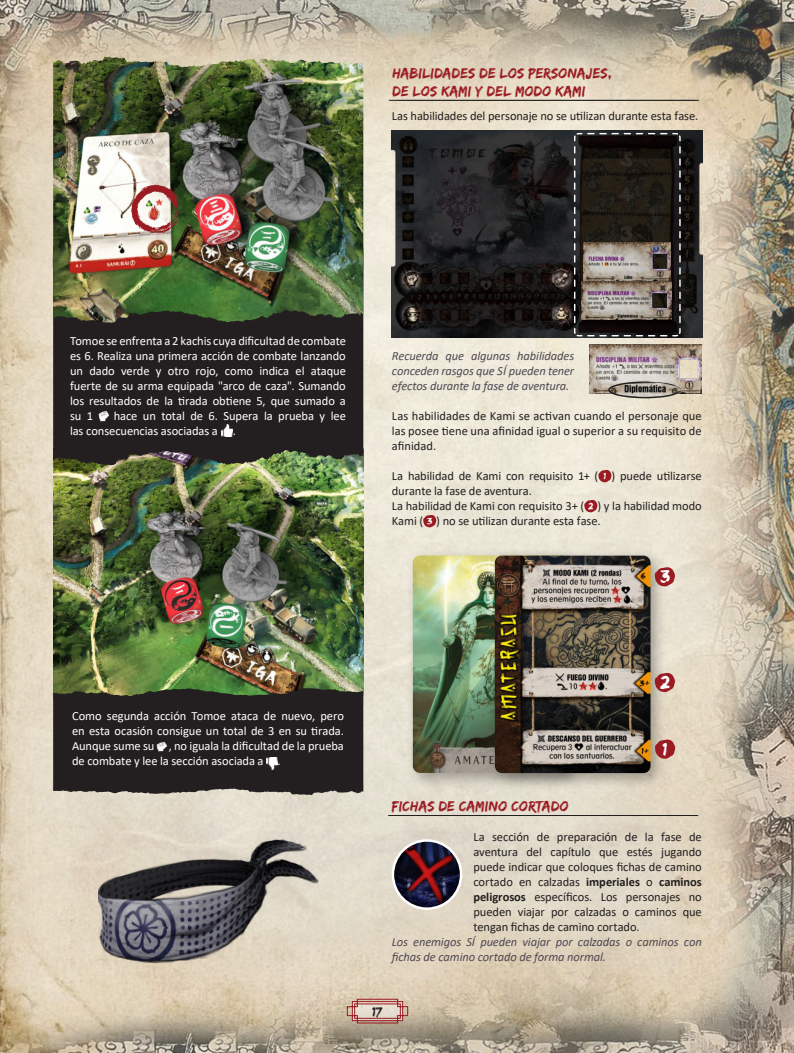
<style>
.page{position:relative;width:794px;height:1053px;background:#fff}
.page>*{position:absolute;margin:0;border:0;box-sizing:border-box;transform-origin:0 0}
.t1{font:19px "Edo SZ";color:#fff}
.t2{font:15px/18px "Edo SZ";letter-spacing:.01em;color:#9b1b23}
.t3{font:13.75px "Edo SZ";color:#231f20}
.t4{font:12.5px/15px "Calibri";letter-spacing:-.005em;color:#231f20;text-align:justify}
.t5{font:12.5px/15px "Calibri";letter-spacing:-.005em;color:#fff;text-align:justify}
.t6{font:italic 12.5px/15px "Calibri";letter-spacing:-.01em;color:#504954;text-align:justify}
.s1{font-family:"Edo SZ";font-size:9.62px;color:#fff}
.s2{font-weight:700}
</style>
<div class="page">
<img style="left:0;top:0;width:794px;height:1052px">
<svg style="left:346px;top:998px;width:63px;height:25px;background:#cba398"></svg>
<img style="left:393px;top:840px;width:68px;height:68px;border-radius:34px">
<div style="left:392px;top:839px;width:70px;height:70px;border:3px solid #fff;border-radius:50%"></div>
<svg style="left:598px;top:470px;width:13px;height:12px"></svg>
<svg style="left:584px;top:500px;width:13px;height:12px"></svg>
<svg style="left:423px;top:515px;width:13px;height:12px"></svg>
<svg style="left:389px;top:100px;width:313px;height:2px"></svg>
<svg style="left:388px;top:815px;width:314px;height:1px"></svg>
<img style="left:53px;top:466px;width:310px;height:221px">
<img style="left:53px;top:239px;width:310px;height:227px">
<svg style="left:99px;top:411px;width:9px;height:10px"></svg>
<svg style="left:221px;top:425px;width:11px;height:11px"></svg>
<div style="left:406px;top:548px;width:179px;height:241px;background:#231f20;opacity:.36"></div>
<img style="left:413px;top:555px;width:75px;height:217px">
<div style="left:488px;top:548px;width:179px;height:242px;background:#231f20;opacity:.36"></div>
<img style="left:495px;top:555px;width:155px;height:218px">
<svg style="left:655px;top:739px;width:20px;height:19px"></svg>
<svg style="left:654px;top:672px;width:21px;height:20px"></svg>
<svg style="left:654px;top:567px;width:21px;height:19px"></svg>
<svg style="left:53px;top:687px;width:310px;height:108px;background:#2c2927"></svg>
<svg style="left:157px;top:741px;width:9px;height:10px"></svg>
<svg style="left:266px;top:757px;width:11px;height:12px"></svg>
<img style="left:98px;top:839px;width:220px;height:123px">
<img style="left:392px;top:131px;width:310px;height:206px">
<svg style="left:573px;top:132px;width:108px;height:205px;background:#211d1a"></svg>
<img style="left:582px;top:243px;width:89px;height:76px">
<img style="left:589px;top:344px;width:113px;height:50px">
<img style="left:53px;top:59px;width:172px;height:264px">
<svg style="left:608px;top:381px;width:73px;height:17px"></svg>
<svg style="left:131px;top:185px;width:47px;height:48px"></svg>
<p class="t2" style="left:392px;top:64px;width:222px">HABILIDADES DE LOS PERSONAJES,<br>DE LOS KAMI Y DEL MODO KAMI</p>
<p class="t4" style="left:392px;top:108px;width:308px">Las habilidades del personaje no se u琀椀lizan durante esta fase.</p>
<p class="t5" style="left:70px;top:333px;width:277px">Tomoe se enfrenta a 2 kachis cuya di昀椀cultad de combate es 6. Realiza una primera acción de combate lanzando un dado verde y otro rojo, como indica el ataque fuerte de su arma equipada "arco de caza". Sumando los resultados de la 琀椀rada ob琀椀ene 5, que sumado a su 1</p>
<p class="t5" style="left:70px;top:408px;width:277px;text-indent:44px">hace un total de 6. Supera la prueba y lee las consecuencias asociadas a .</p>
<p class="t6" style="left:392px;top:348px;width:184px">Recuerda que algunas habilidades conceden rasgos que SÍ pueden tener efectos durante la fase de aventura.</p>
<p class="t4" style="left:392px;top:408px;width:311px">Las habilidades de Kami se ac琀椀van cuando el personaje que las posee 琀椀ene una a昀椀nidad igual o superior a su requisito de a昀椀nidad.</p>
<p class="t4" style="left:392px;top:468px;width:311px;text-align:left">La habilidad de Kami con requisito 1+ ( <span class="s1">1</span> ) puede u琀椀lizarse durante la fase de aventura.<br>La habilidad de Kami con requisito 3+ ( <span class="s1">2</span> ) y la habilidad modo Kami ( <span class="s1">3</span> ) no se u琀椀lizan durante esta fase.</p>
<h1 class="t1" style="left:660px;top:564px;width:11px">3</h1>
<p class="t5" style="left:72px;top:708px;width:273px">Como segunda acción Tomoe ataca de nuevo, pero en esta ocasión consigue un total de 3 en su 琀椀rada.<br>Aunque sume su , no iguala la di昀椀cultad de la prueba de combate y lee la sección asociada a .</p>
<h1 class="t1" style="left:660px;top:670px;width:11px">2</h1>
<h1 class="t1" style="left:663px;top:737px;width:6px">1</h1>
<p class="t2" style="left:392px;top:796px;width:178px">FICHAS DE CAMINO CORTADO</p>
<p class="t4" style="left:473px;top:828px;width:230px">La sección de preparación de la fase de aventura del capítulo que estés jugando puede indicar que coloques 昀椀chas de camino cortado en calzadas <span class="s2">imperiales</span> o <span class="s2">caminos peligrosos</span> especí昀椀cos. Los personajes no pueden viajar por calzadas o caminos que tengan 昀椀chas de camino cortado.</p>
<p class="t6" style="left:392px;top:933px;width:311px">Los enemigos SÍ pueden viajar por calzadas o caminos con昀椀chas de camino cortado de forma normal.</p>
<p class="t3" style="left:372px;top:1002px;width:11px">17</p>
</div>
